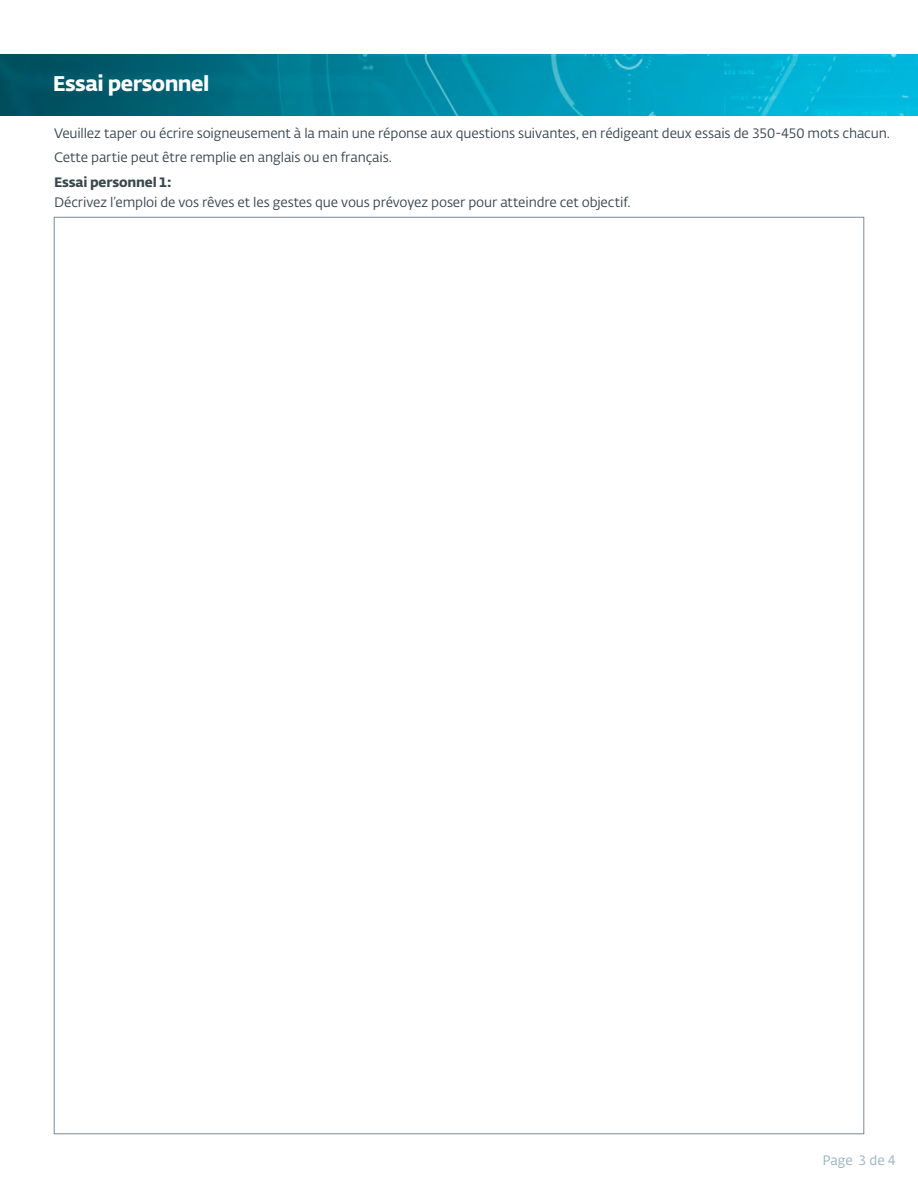
<style>
.page{position:relative;width:918px;height:1188px;background:#fff}
.page>*{position:absolute;margin:0;border:0;box-sizing:border-box;transform-origin:0 0}
.t1{font:21px "Fedra Sans Alt Pro Bold LF";letter-spacing:-.02em;color:#fff}
.t2{font:13.5px/24.8px "Fedra Sans Alt Pro Book LF";letter-spacing:-.01em;color:#39474f}
.t3{font:13.5px "Fedra Sans Alt Pro Bold LF";letter-spacing:-.01em;color:#39474f}
.t4{font:13.5px "Fedra Sans Alt Pro Book LF";letter-spacing:-.01em;color:#98b1be}
</style>
<div class="page">
<img style="left:0;top:54px;width:918px;height:62px">
<div style="left:54px;top:217px;width:810px;height:917px;background:#fff;border:1px solid #778b96"></div>
<h1 class="t1" style="left:53px;top:67px;width:158px">Essai personnel</h1>
<p class="t2" style="left:54px;top:120px;width:837px">Veuillez taper ou écrire soigneusement à la main une réponse aux questions suivantes, en rédigeant deux essais de 350-450 mots chacun.<br>Cette partie peut être remplie en anglais ou en français.</p>
<p class="t3" style="left:54px;top:172px;width:119px">Essai personnel 1:</p>
<p class="t2" style="left:54px;top:189px;width:578px">Décrivez l’emploi de vos rêves et les gestes que vous prévoyez poser pour atteindre cet objectif.</p>
<p class="t4" style="left:822px;top:1151px;width:75px">Page 3 de 4</p>
</div>
